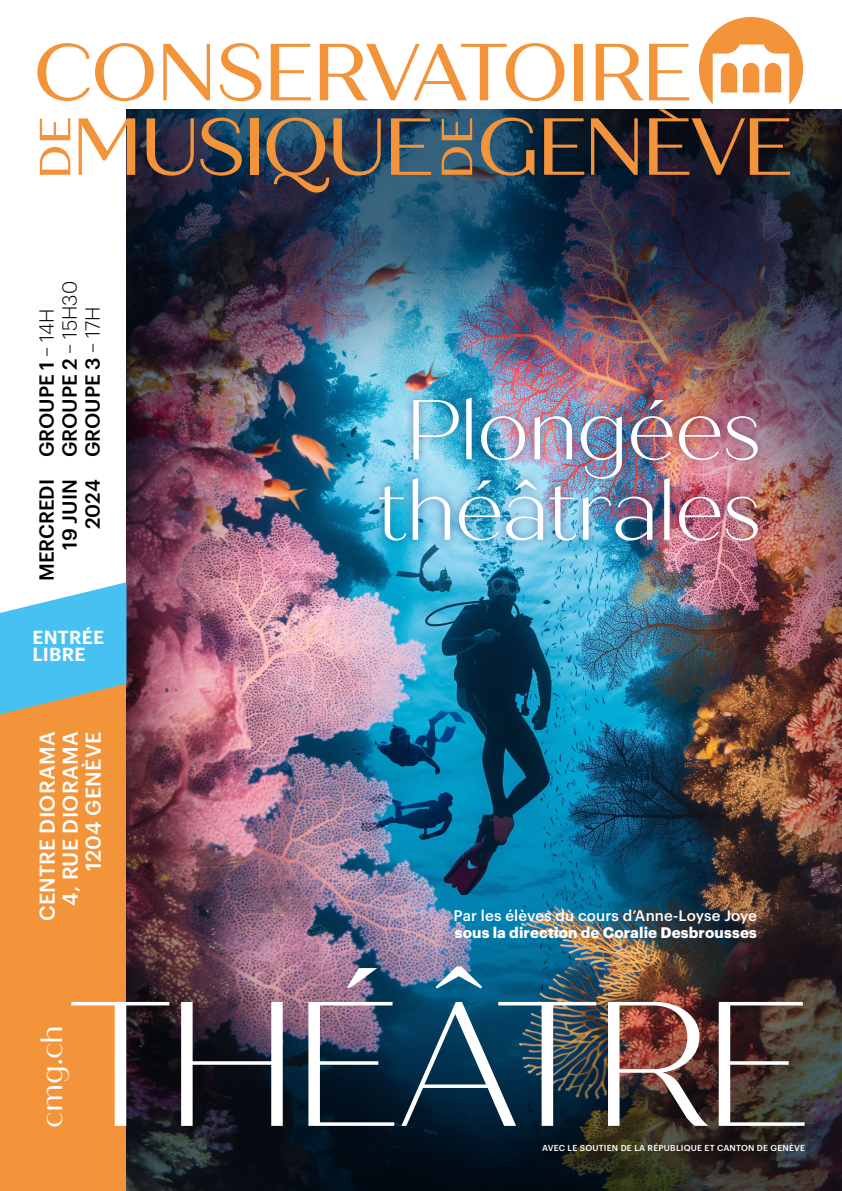
<style>
.page{position:relative;width:842px;height:1191px;background:#fff}
.page>*{position:absolute;margin:0;border:0;box-sizing:border-box;transform-origin:0 0}
.t1{font:300 177px "Quiche Sans";letter-spacing:-.065em;color:#fff}
.t2{font:300 84.6px/80.4px "Quiche Sans";letter-spacing:-.035em;color:#fff;text-align:center}
.t3{font:30px "Quiche Sans";color:#fff}
.t4{font:500 21px/23px "Graphik";letter-spacing:.005em;color:#fff;text-align:right}
.t5{font:500 20px/23px "Graphik";color:#000;text-align:right}
.t6{font:600 18.5px/17px "Graphik";letter-spacing:.015em;color:#fff}
.t7{font:500 15px "Graphik";letter-spacing:.01em;color:#fff}
.t8{font:700 15px "Graphik";letter-spacing:.01em;color:#fff}
.t9{font:500 8.5px "Graphik";letter-spacing:.025em;color:#fff}
.s1{font-weight:300}
</style>
<div class="page">
<div style="left:0;top:629px;width:842px;height:562px;background:#f4943a"></div>
<img style="left:126px;top:109px;width:716px;height:1082px">
<svg style="left:271px;top:44px;width:40px;height:56px"></svg>
<svg style="left:220px;top:43px;width:41px;height:58px"></svg>
<svg style="left:37px;top:43px;width:117px;height:58px"></svg>
<svg style="left:163px;top:44px;width:47px;height:56px"></svg>
<div style="left:574px;top:44px;width:8px;height:56px;background:#f4943a"></div>
<svg style="left:320px;top:43px;width:244px;height:58px"></svg>
<svg style="left:481px;top:117px;width:53px;height:58px;background:#505a58"></svg>
<svg style="left:544px;top:118px;width:40px;height:57px;background:#52402e"></svg>
<svg style="left:79px;top:118px;width:56px;height:57px"></svg>
<svg style="left:200px;top:118px;width:42px;height:58px;background:#5a544c"></svg>
<div style="left:250px;top:118px;width:8px;height:57px;background:#f4943a"></div>
<svg style="left:147px;top:118px;width:47px;height:58px;background:#5c443f"></svg>
<svg style="left:266px;top:118px;width:115px;height:75px;background:#514f51"></svg>
<svg style="left:391px;top:118px;width:40px;height:57px;background:#69675e"></svg>
<svg style="left:442px;top:147px;width:30px;height:28px"></svg>
<svg style="left:442px;top:118px;width:30px;height:22px"></svg>
<svg style="left:40px;top:118px;width:30px;height:22px"></svg>
<svg style="left:40px;top:147px;width:30px;height:28px"></svg>
<svg style="left:591px;top:17px;width:212px;height:158px"></svg>
<div style="left:370px;top:389px;width:397px;height:161px;background:#182763;opacity:.54"></div>
<svg style="left:0;top:582px;width:126px;height:132px"></svg>
<p class="t5" style="left:34px;top:457px;width:178px;text-align:left;rotate:-90deg">GROUPE 1 <span class="s1">– 14H<br></span>GROUPE 2 <span class="s1">– 15H30<br></span>GROUPE 3 <span class="s1">– 17H</span></p>
<p class="t5" style="left:34px;top:581px;width:103px;rotate:-90deg">MERCREDI<br>19 JUIN<br>2024</p>
<p class="t6" style="left:32px;top:627px;width:73px">ENTRÉE<br>LIBRE</p>
<p class="t4" style="left:34px;top:921px;width:191px;rotate:-90deg">CENTRE DIORAMA<br>4, RUE DIORAMA<br>1204 GENÈVE</p>
<h2 class="t2" style="left:376px;top:391px;width:388px">Plongées théâtrales</h2>
<p class="t7" style="left:453px;top:904px;width:305px">Par les élèves du cours d’Anne-Loyse Joye</p>
<p class="t8" style="left:455px;top:921px;width:304px">sous la direction de Coralie Desbrousses</p>
<h1 class="t1" style="left:66px;top:961px;width:748px">THÉÂTRE</h1>
<p class="t9" style="left:542px;top:1141px;width:264px">AVEC LE SOUTIEN DE LA RÉPUBLIQUE ET CANTON DE GENÈVE</p>
<h3 class="t3" style="left:34px;top:1128px;width:105px;rotate:-90deg">cmg.ch</h3>
</div>
